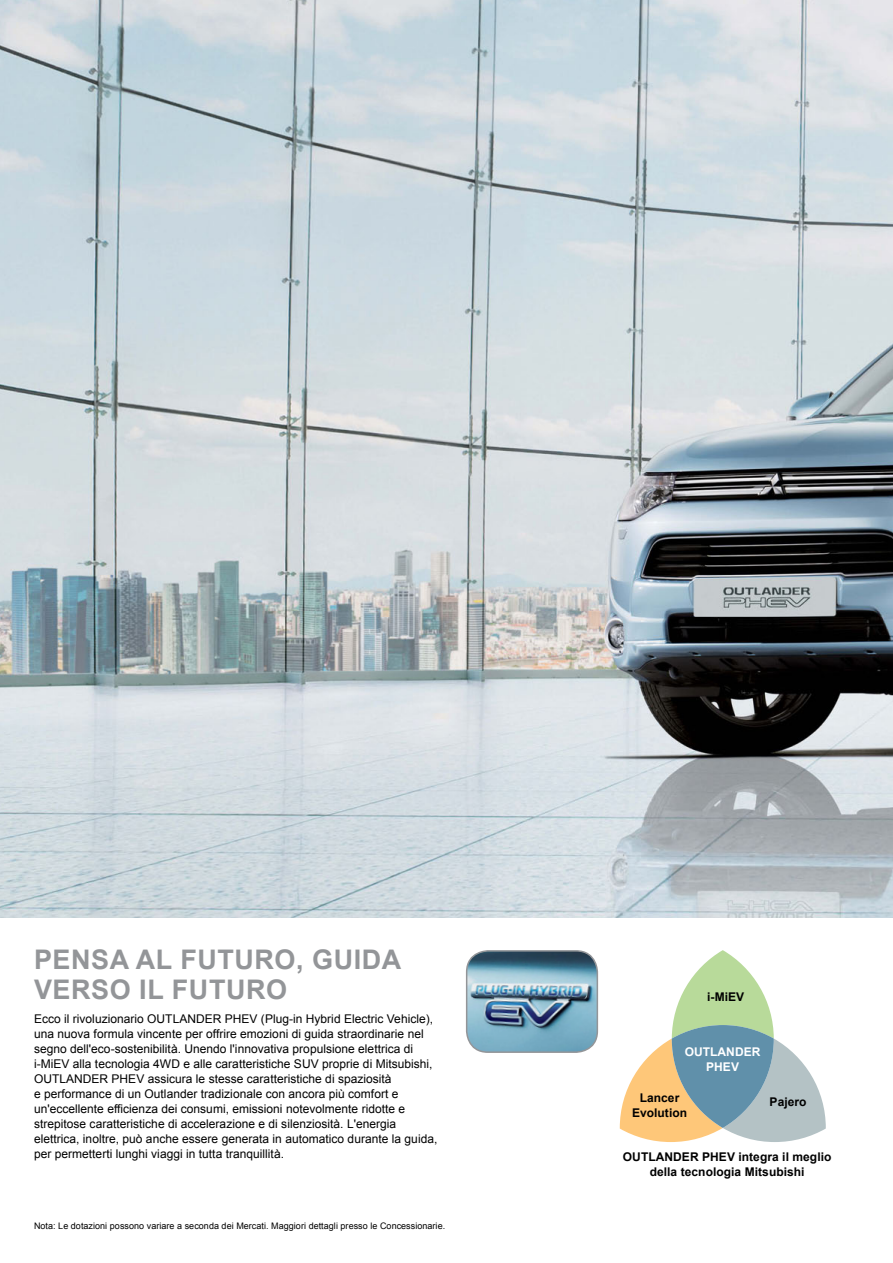
<style>
.page{position:relative;width:893px;height:1263px;background:#fff}
.page>*{position:absolute;margin:0;border:0;box-sizing:border-box;transform-origin:0 0}
.t1{font:700 27px/30px "Arial";letter-spacing:.02em;color:#939598}
.t2{font:12px/15px "Arial";color:#000}
.t3{font:700 12px/15px "Arial";letter-spacing:.005em;color:#000;text-align:center}
.t4{font:700 12px/15px "Arial";letter-spacing:.005em;color:#fff;text-align:center}
.t5{font:9px "Arial";letter-spacing:.005em;color:#000}
</style>
<div class="page">
<img style="left:0;top:0;width:893px;height:917px">
<svg style="left:620px;top:950px;width:206px;height:192px"></svg>
<img style="left:467px;top:951px;width:130px;height:101px">
<div style="left:466px;top:950px;width:132px;height:103px;border:2px solid #939598;border-radius:21px"></div>
<h1 class="t1" style="left:34px;top:946px;width:369px">PENSA AL FUTURO, GUIDA<br>VERSO IL FUTURO</h1>
<p class="t2" style="left:34px;top:1011px;width:405px">Ecco il rivoluzionario OUTLANDER PHEV (Plug-in Hybrid Electric Vehicle), una nuova formula vincente per offrire emozioni di guida straordinarie nel segno dell'eco-sostenibilità. Unendo l'innovativa propulsione elettrica di i-MiEV alla tecnologia 4WD e alle caratteristiche SUV proprie di Mitsubishi, OUTLANDER PHEV assicura le stesse caratteristiche di spaziosità<br>e performance di un Outlander tradizionale con ancora più comfort e un'eccellente efficienza dei consumi, emissioni notevolmente ridotte e strepitose caratteristiche di accelerazione e di silenziosità. L'energia elettrica, inoltre, può anche essere generata in automatico durante la guida, per permetterti lunghi viaggi in tutta tranquillità.</p>
<p class="t5" style="left:34px;top:1219px;width:413px">Nota: Le dotazioni possono variare a seconda dei Mercati. Maggiori dettagli presso le Concessionarie.</p>
<p class="t3" style="left:707px;top:990px;width:38px">i-MiEV</p>
<p class="t4" style="left:685px;top:1045px;width:77px">OUTLANDER<br>PHEV</p>
<p class="t3" style="left:632px;top:1090px;width:57px">Lancer<br>Evolution</p>
<p class="t3" style="left:770px;top:1094px;width:38px">Pajero</p>
<p class="t3" style="left:623px;top:1149px;width:210px">OUTLANDER PHEV integra il meglio della tecnologia Mitsubishi</p>
</div>
